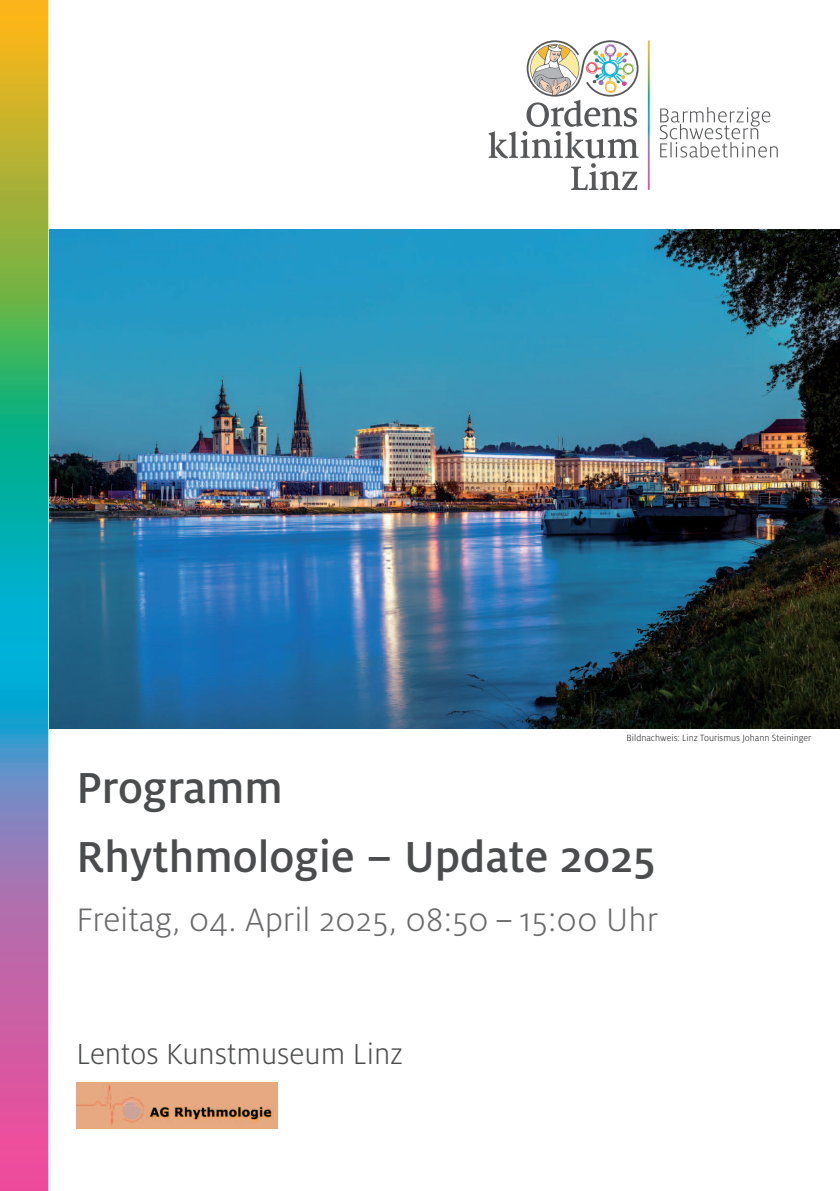
<style>
.page{position:relative;width:840px;height:1191px;background:#fff}
.page>*{position:absolute;margin:0;border:0;box-sizing:border-box;transform-origin:0 0}
.t1{font:500 48px "Milo OT";color:#4b4c4d}
.t2{font:300 36px "Milo OT";color:#69696c}
.t3{font:300 32px "Milo OT";color:#4b4c4d}
.t4{font:300 10px "Milo OT";color:#231f20}
.s1{color:#4b4c4d}
</style>
<div class="page">
<svg style="left:488px;top:40px;width:289px;height:150px"></svg>
<svg style="left:647px;top:40px;width:2px;height:150px"></svg>
<img style="left:48px;top:230px;width:791px;height:498px">
<svg style="left:0;top:0;width:48px;height:1191px;background:#799689"></svg>
<img style="left:77px;top:1082px;width:200px;height:46px">
<p class="t4" style="left:626px;top:734px;width:186px">Bildnachweis: Linz Tourismus Johann Steininger</p>
<p class="t1" style="left:77px;top:769px;width:208px">Programm</p>
<p class="t1" style="left:77px;top:838px;width:580px">Rhythmologie – Update 2025</p>
<p class="t2" style="left:77px;top:906px;width:582px">Freitag, 04. April 2025, 08:50 <span class="s1">–</span> 15:00 Uhr</p>
<p class="t3" style="left:77px;top:1042px;width:328px">Lentos Kunstmuseum Linz</p>
</div>
